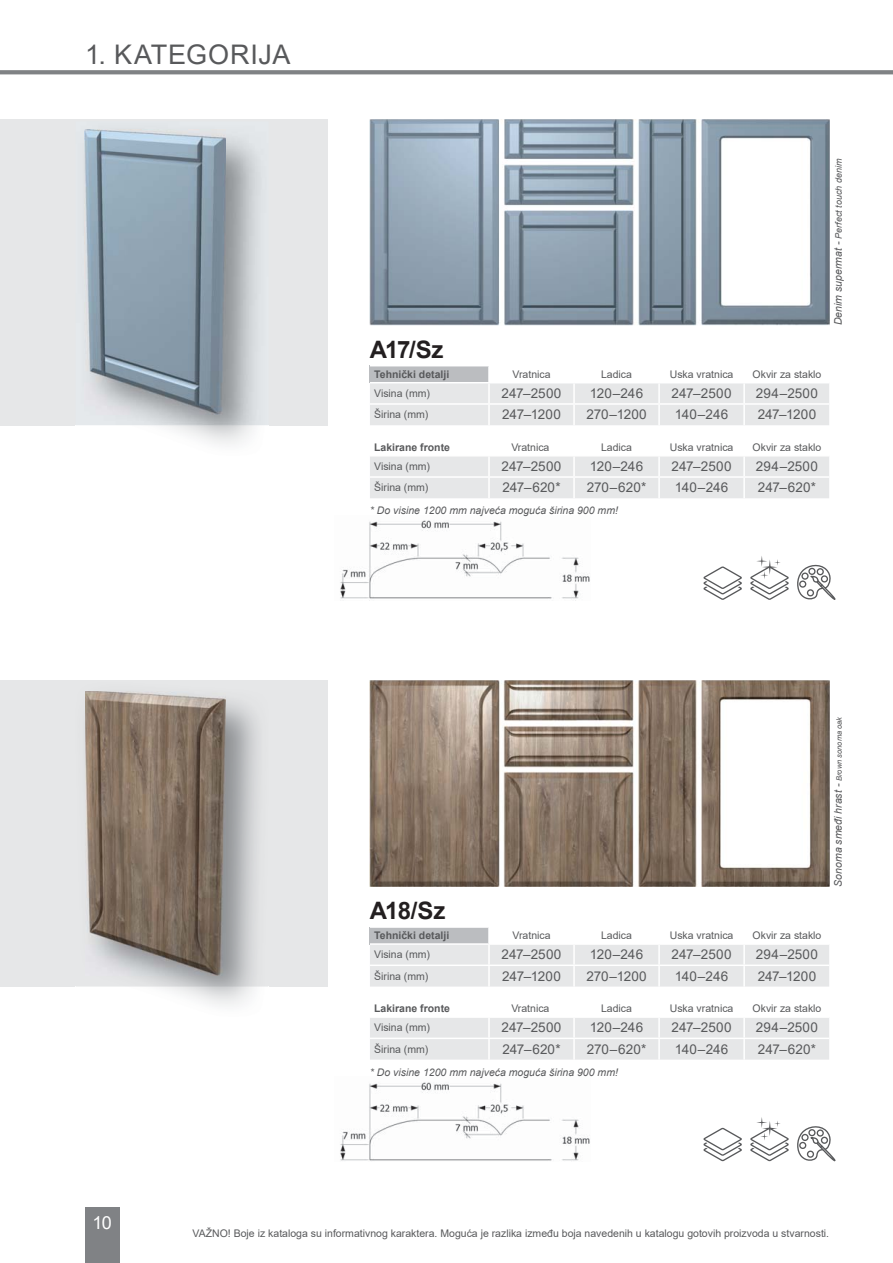
<style>
.page{position:relative;width:893px;height:1263px;background:#fff}
.page>*{position:absolute;margin:0;border:0;box-sizing:border-box;transform-origin:0 0}
.t1{font:27px "Arial";letter-spacing:.025em;color:#58595b}
.t2{font:700 24px "Arial";letter-spacing:-.05em;color:#231f20}
.t3{font:18px "Arial";color:#fff}
.t4{font:13.5px "Arial";color:#58595b}
.t5{font:10.5px "Arial";color:#58595b}
.t6{font:italic 10.5px "Arial";color:#58595b}
.t7{font:700 10.5px "Arial";color:#58595b}
.t8{font:italic 9px "Arial";color:#58595b}
.s1{font-size:10.5px}
.s2{font-size:7.5px}
</style>
<div class="page">
<div style="left:85px;top:1208px;width:34px;height:55px;background:#808285"></div>
<svg style="left:0;top:70px;width:893px;height:4px;background:#858789"></svg>
<svg style="left:0;top:119px;width:327px;height:306px;background:#dee0e2"></svg>
<svg style="left:0;top:680px;width:327px;height:306px;background:#dedfe0"></svg>
<img style="left:85px;top:130px;width:141px;height:284px">
<img style="left:85px;top:691px;width:140px;height:284px">
<svg style="left:370px;top:366px;width:459px;height:59px"></svg>
<hr style="left:658px;top:383px;width:2px;height:20px;background:#fff">
<hr style="left:743px;top:383px;width:2px;height:20px;background:#fff">
<hr style="left:658px;top:405px;width:2px;height:20px;background:#fff">
<hr style="left:743px;top:405px;width:2px;height:20px;background:#fff">
<svg style="left:370px;top:928px;width:459px;height:58px"></svg>
<hr style="left:658px;top:966px;width:2px;height:20px;background:#fff">
<hr style="left:743px;top:966px;width:2px;height:20px;background:#fff">
<img style="left:340px;top:520px;width:250px;height:79px">
<img style="left:340px;top:1082px;width:250px;height:79px">
<img style="left:370px;top:119px;width:459px;height:206px">
<img style="left:370px;top:680px;width:459px;height:207px">
<svg style="left:703px;top:566px;width:39px;height:34px"></svg>
<svg style="left:703px;top:1127px;width:39px;height:35px"></svg>
<svg style="left:750px;top:556px;width:39px;height:44px"></svg>
<svg style="left:750px;top:1117px;width:39px;height:45px"></svg>
<svg style="left:797px;top:564px;width:39px;height:36px"></svg>
<svg style="left:797px;top:1126px;width:39px;height:36px"></svg>
<svg style="left:370px;top:456px;width:459px;height:42px;background:#e7e8e9"></svg>
<hr style="left:658px;top:456px;width:2px;height:20px;background:#fff">
<hr style="left:743px;top:456px;width:2px;height:20px;background:#fff">
<hr style="left:658px;top:478px;width:2px;height:20px;background:#fff">
<hr style="left:743px;top:478px;width:2px;height:20px;background:#fff">
<div style="left:370px;top:1018px;width:459px;height:41px;background:#e6e7e8"></div>
<hr style="left:658px;top:1039px;width:2px;height:20px;background:#fff">
<hr style="left:743px;top:1039px;width:2px;height:20px;background:#fff">
<h1 class="t1" style="left:85px;top:39px;width:207px">1. KATEGORIJA</h1>
<h2 class="t2" style="left:370px;top:336px;width:75px">A17/Sz</h2>
<p class="t7" style="left:374px;top:368px;width:77px">Tehnički detalji</p>
<p class="t5" style="left:512px;top:368px;width:40px">Vratnica</p>
<p class="t5" style="left:601px;top:368px;width:32px">Ladica</p>
<p class="t5" style="left:670px;top:368px;width:65px">Uska vratnica</p>
<p class="t5" style="left:753px;top:368px;width:70px">Okvir za staklo</p>
<p class="t5" style="left:374px;top:387px;width:57px">Visina (mm)</p>
<p class="t4" style="left:502px;top:386px;width:61px">247–2500</p>
<p class="t4" style="left:590px;top:386px;width:55px">120–246</p>
<p class="t4" style="left:672px;top:386px;width:61px">247–2500</p>
<p class="t4" style="left:756px;top:386px;width:64px">294–2500</p>
<p class="t5" style="left:374px;top:409px;width:56px">Širina (mm)</p>
<p class="t4" style="left:502px;top:407px;width:60px">247–1200</p>
<p class="t4" style="left:586px;top:407px;width:62px">270–1200</p>
<p class="t4" style="left:675px;top:407px;width:55px">140–246</p>
<p class="t4" style="left:758px;top:407px;width:60px">247–1200</p>
<p class="t7" style="left:374px;top:441px;width:77px">Lakirane fronte</p>
<p class="t5" style="left:511px;top:441px;width:40px">Vratnica</p>
<p class="t5" style="left:601px;top:441px;width:32px">Ladica</p>
<p class="t5" style="left:670px;top:441px;width:65px">Uska vratnica</p>
<p class="t5" style="left:753px;top:441px;width:70px">Okvir za staklo</p>
<p class="t5" style="left:374px;top:460px;width:57px">Visina (mm)</p>
<p class="t4" style="left:502px;top:459px;width:61px">247–2500</p>
<p class="t4" style="left:590px;top:459px;width:55px">120–246</p>
<p class="t4" style="left:672px;top:459px;width:61px">247–2500</p>
<p class="t4" style="left:756px;top:459px;width:64px">294–2500</p>
<p class="t5" style="left:374px;top:482px;width:56px">Širina (mm)</p>
<p class="t4" style="left:502px;top:480px;width:60px">247–620*</p>
<p class="t4" style="left:587px;top:480px;width:61px">270–620*</p>
<p class="t4" style="left:675px;top:480px;width:55px">140–246</p>
<p class="t4" style="left:758px;top:480px;width:60px">247–620*</p>
<p class="t6" style="left:370px;top:505px;width:250px">* Do visine 1200 mm najveća moguća širina 900 mm!</p>
<p class="t8" style="left:834px;top:325px;width:168px;rotate:-90deg"><span class="s1">Denim supermat -</span> Perfect touch denim</p>
<h2 class="t2" style="left:370px;top:897px;width:77px">A18/Sz</h2>
<p class="t7" style="left:374px;top:929px;width:77px">Tehnički detalji</p>
<p class="t5" style="left:512px;top:929px;width:40px">Vratnica</p>
<p class="t5" style="left:601px;top:929px;width:32px">Ladica</p>
<p class="t5" style="left:670px;top:929px;width:65px">Uska vratnica</p>
<p class="t5" style="left:753px;top:929px;width:70px">Okvir za staklo</p>
<p class="t5" style="left:374px;top:949px;width:57px">Visina (mm)</p>
<p class="t4" style="left:502px;top:947px;width:61px">247–2500</p>
<p class="t4" style="left:590px;top:947px;width:55px">120–246</p>
<p class="t4" style="left:672px;top:947px;width:61px">247–2500</p>
<p class="t4" style="left:756px;top:947px;width:64px">294–2500</p>
<p class="t5" style="left:374px;top:970px;width:56px">Širina (mm)</p>
<p class="t4" style="left:502px;top:968px;width:60px">247–1200</p>
<p class="t4" style="left:586px;top:968px;width:62px">270–1200</p>
<p class="t4" style="left:675px;top:968px;width:55px">140–246</p>
<p class="t4" style="left:758px;top:968px;width:60px">247–1200</p>
<p class="t7" style="left:374px;top:1003px;width:77px">Lakirane fronte</p>
<p class="t5" style="left:511px;top:1003px;width:40px">Vratnica</p>
<p class="t5" style="left:601px;top:1003px;width:32px">Ladica</p>
<p class="t5" style="left:670px;top:1003px;width:65px">Uska vratnica</p>
<p class="t5" style="left:753px;top:1003px;width:70px">Okvir za staklo</p>
<p class="t5" style="left:374px;top:1022px;width:57px">Visina (mm)</p>
<p class="t4" style="left:502px;top:1020px;width:61px">247–2500</p>
<p class="t4" style="left:590px;top:1020px;width:55px">120–246</p>
<p class="t4" style="left:672px;top:1020px;width:61px">247–2500</p>
<p class="t4" style="left:756px;top:1020px;width:64px">294–2500</p>
<p class="t5" style="left:374px;top:1043px;width:56px">Širina (mm)</p>
<p class="t4" style="left:502px;top:1041px;width:60px">247–620*</p>
<p class="t4" style="left:587px;top:1041px;width:61px">270–620*</p>
<p class="t4" style="left:675px;top:1041px;width:55px">140–246</p>
<p class="t4" style="left:758px;top:1041px;width:60px">247–620*</p>
<p class="t6" style="left:370px;top:1066px;width:250px">* Do visine 1200 mm najveća moguća širina 900 mm!</p>
<p class="t6" style="left:832px;top:887px;width:172px;rotate:-90deg">Sonoma smeđi hrast - <span class="s2">Brown sonoma oak</span></p>
<h3 class="t3" style="left:92px;top:1213px;width:21px">10</h3>
<p class="t5" style="left:193px;top:1228px;width:638px">VAŽNO! Boje iz kataloga su informativnog karaktera. Moguća je razlika između boja navedenih u katalogu gotovih proizvoda u stvarnosti.</p>
</div>
